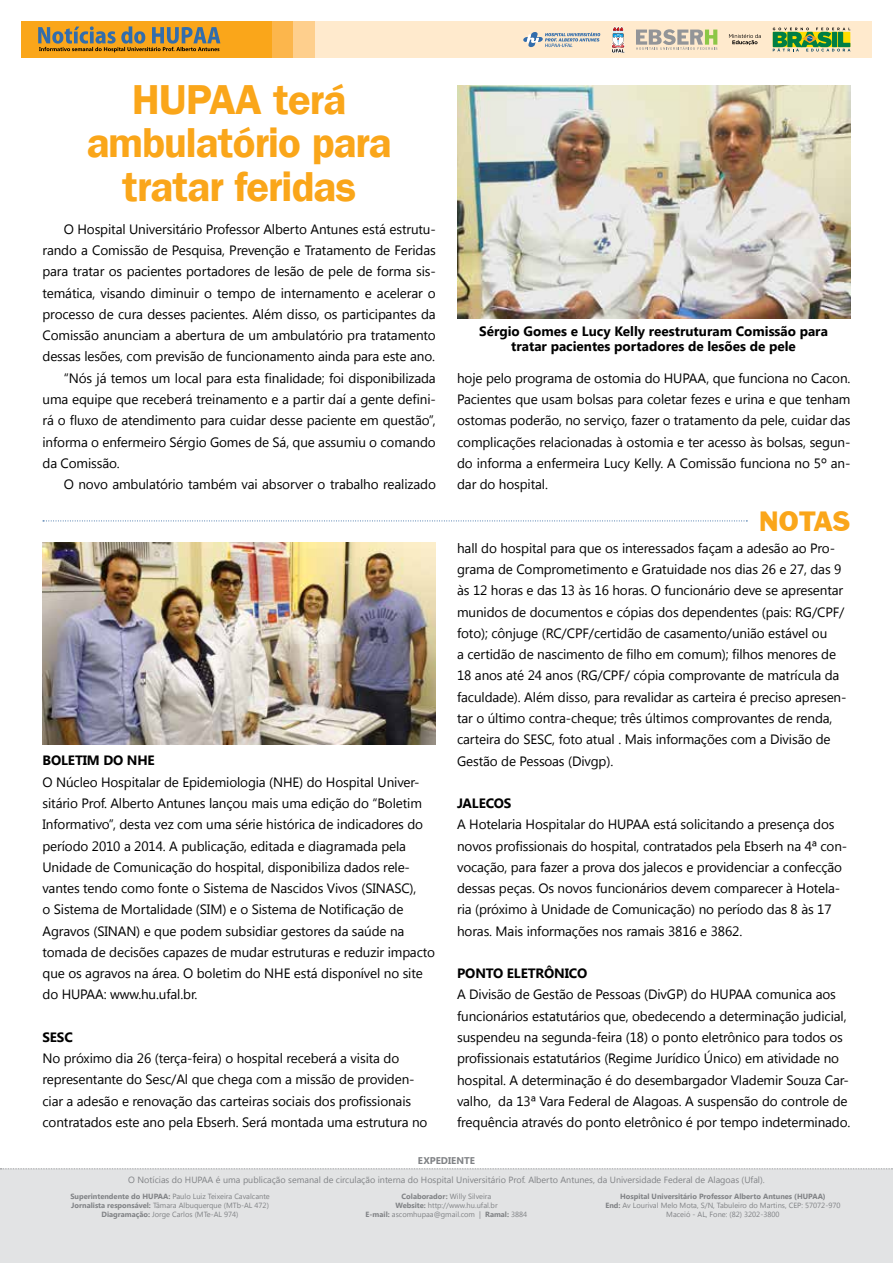
<style>
.page{position:relative;width:893px;height:1263px;background:#fff}
.page>*{position:absolute;margin:0;border:0;box-sizing:border-box;transform-origin:0 0}
.t1{font:600 42px/43.5px "Franklin Gothic LT";letter-spacing:-.02em;color:#faa61a;text-align:center}
.t2{font:25.5px "Franklin Gothic BT";letter-spacing:.01em;color:#faa61a}
.t3{font:13.5px/21.3px "Segoe UI";letter-spacing:-.01em;color:#000}
.t4{font:700 13.5px/15px "Segoe UI";color:#000;text-align:center}
.t5{font:700 9.75px "Segoe UI";color:#808285}
.t6{font:9px "Segoe UI";color:#808285}
.t7{font:7.5px/9px "Segoe UI";color:#808285;text-align:center}
.s1{font-weight:700}
</style>
<div class="page">
<div style="left:315px;top:21px;width:557px;height:37px;background:#ffeacd"></div>
<div style="left:272px;top:21px;width:21px;height:37px;background:#fcb64c"></div>
<div style="left:293px;top:21px;width:22px;height:37px;background:#fecf8d"></div>
<div style="left:21px;top:21px;width:251px;height:37px;background:#faa61a"></div>
<div style="left:0;top:1169px;width:893px;height:94px;background:#e2e3e4"></div>
<svg style="left:0;top:1168px;width:893px;height:1px"></svg>
<svg style="left:38px;top:26px;width:182px;height:26px"></svg>
<svg style="left:636px;top:29px;width:81px;height:21px"></svg>
<svg style="left:729px;top:34px;width:32px;height:11px"></svg>
<svg style="left:523px;top:32px;width:77px;height:15px"></svg>
<svg style="left:612px;top:26px;width:12px;height:27px"></svg>
<svg style="left:773px;top:28px;width:77px;height:23px;background:#7ba95c"></svg>
<svg style="left:43px;top:520px;width:704px;height:1px"></svg>
<img style="left:457px;top:85px;width:393px;height:234px">
<img style="left:43px;top:542px;width:393px;height:202px">
<h1 class="t1" style="left:87px;top:78px;width:306px">HUPAA terá ambulatório para tratar feridas</h1>
<p class="t3" style="left:64px;top:218px;width:374px">O Hospital Universitário Professor Alberto Antunes está estrutu-</p>
<p class="t3" style="left:43px;top:239px;width:395px">rando a Comissão de Pesquisa, Prevenção e Tratamento de Feridas</p>
<p class="t3" style="left:43px;top:260px;width:395px">para tratar os pacientes portadores de lesão de pele de forma sis-</p>
<p class="t3" style="left:43px;top:282px;width:395px">temática, visando diminuir o tempo de internamento e acelerar o</p>
<p class="t3" style="left:43px;top:303px;width:395px">processo de cura desses pacientes. Além disso, os participantes da</p>
<p class="t3" style="left:43px;top:324px;width:395px">Comissão anunciam a abertura de um ambulatório pra tratamento</p>
<p class="t3" style="left:43px;top:345px;width:394px">dessas lesões, com previsão de funcionamento ainda para este ano.</p>
<p class="t3" style="left:64px;top:367px;width:374px">“Nós já temos um local para esta finalidade; foi disponibilizada</p>
<p class="t3" style="left:43px;top:388px;width:395px">uma equipe que receberá treinamento e a partir daí a gente defini-</p>
<p class="t3" style="left:43px;top:409px;width:395px">rá o fluxo de atendimento para cuidar desse paciente em questão”,</p>
<p class="t3" style="left:43px;top:430px;width:395px">informa o enfermeiro Sérgio Gomes de Sá, que assumiu o comando</p>
<p class="t3" style="left:43px;top:452px;width:79px">da Comissão.</p>
<p class="t3" style="left:64px;top:473px;width:374px">O novo ambulatório também vai absorver o trabalho realizado</p>
<p class="t4" style="left:43px;top:752px;width:114px">BOLETIM DO N HE</p>
<p class="t3" style="left:43px;top:771px;width:394px">O Núcleo Hospitalar de Epidemiologia (NHE) do Hospital Univer&shy;sitário Prof. Alberto Antunes lançou mais uma edição do “Boletim Informativo”, desta vez com uma série histórica de indicadores do período 2010 a 2014. A publicação, editada e diagramada pela Unidade de Comunicação do hospital, disponibiliza dados rele&shy;vantes tendo como fonte o Sistema de Nascidos Vivos (SINASC),<br>o Sistema de Mortalidade (SIM) e o Sistema de Notificação de Agravos (SINAN) e que podem subsidiar gestores da saúde na tomada de decisões capazes de mudar estruturas e reduzir impacto que os agravos na área. O boletim do NHE está disponível no site do HUPAA: www.hu.ufal.br.</p>
<p class="t4" style="left:43px;top:1029px;width:32px">SESC</p>
<p class="t3" style="left:43px;top:1047px;width:387px">No próximo dia 26 (terça-feira) o hospital receberá a visita do representante do Sesc/Al que chega com a missão de providen&shy;ciar a adesão e renovação das carteiras sociais dos profissionais contratados este ano pela Ebserh. Será montada uma estrutura no</p>
<p class="t4" style="left:479px;top:323px;width:350px">Sérgio Gomes e Lucy Kelly reestruturam Comissão para tratar pacientes portadores de lesões de pele</p>
<p class="t3" style="left:457px;top:367px;width:395px;text-align:justify">hoje pelo programa de ostomia do HUPAA, que funciona no Cacon.<br>Pacientes que usam bolsas para coletar fezes e urina e que tenham ostomas poderão, no serviço, fazer o tratamento da pele, cuidar das complicações relacionadas à ostomia e ter acesso às bolsas, segun&shy;do informa a enfermeira Lucy Kelly. A Comissão funciona no 5º an&shy;dar do hospital.</p>
<h2 class="t2" style="left:759px;top:506px;width:93px">NOTAS</h2>
<p class="t3" style="left:457px;top:537px;width:391px">hall do hospital para que os interessados façam a adesão ao Pro&shy;grama de Comprometimento e Gratuidade nos dias 26 e 27, das 9 às 12 horas e das 13 às 16 horas. O funcionário deve se apresentar munidos de documentos e cópias dos dependentes (pais: RG/CPF/ foto); cônjuge (RC/CPF/certidão de casamento/união estável ou<br>a certidão de nascimento de filho em comum); filhos menores de 18 anos até 24 anos (RG/CPF/ cópia comprovante de matrícula da faculdade). Além disso, para revalidar as carteira é preciso apresen&shy;tar o último contra-cheque; três últimos comprovantes de renda, carteira do SESC, foto atual . Mais informações com a Divisão de Gestão de Pessoas (Divgp).</p>
<p class="t4" style="left:457px;top:795px;width:24px">Jalecos</p>
<p class="t3" style="left:457px;top:813px;width:392px">A Hotelaria Hospitalar do HUPAA está solicitando a presença dos novos profissionais do hospital, contratados pela Ebserh na 4ª con&shy;vocação, para fazer a prova dos jalecos e providenciar a confecção dessas peças. Os novos funcionários devem comparecer à Hotela&shy;ria (próximo à Unidade de Comunicação) no período das 8 às 17 horas. Mais informações nos ramais 3816 e 3862.</p>
<p class="t4" style="left:457px;top:965px;width:116px">Ponto Eletrônico</p>
<p class="t3" style="left:457px;top:983px;width:395px">A Divisão de Gestão de Pessoas (DivGP) do HUPAA comunica aos funcionários estatutários que, obedecendo a determinação judicial, suspendeu na segunda-feira (18) o ponto eletrônico para todos os profissionais estatutários (Regime Jurídico Único) em atividade no hospital. A determinação é do desembargador Vlademir Souza Car&shy;valho, da 13ª Vara Federal de Alagoas. A suspensão do controle de frequência através do ponto eletrônico é por tempo indeterminado.</p>
<p class="t5" style="left:418px;top:1154px;width:59px">EXPEDIENTE</p>
<p class="t6" style="left:128px;top:1174px;width:638px">O Notícias do HUPAA é uma publicação semanal de circulação interna do Hospital Universitário Prof. Alberto Antunes, da Universidade Federal de Alagoas (Ufal).</p>
<p class="t7" style="left:70px;top:1191px;width:201px"><span class="s1">Superintendente do HUPAA:</span> Paulo Luiz Teixeira Cavalcante<br><span class="s1">Jornalista responsável:</span> Tâmara Albuquerque (MTb-AL 472)<br><span class="s1">Diagramação:</span> Jorge Carlos (MTe-AL 974)</p>
<p class="t7" style="left:366px;top:1191px;width:163px"><span class="s1">Colaborador:</span> Willy Silveira<br><span class="s1">Website:</span> http://www.hu.ufal.br<br><span class="s1">E-mail:</span> ascomhupaa@gmail.com | <span class="s1">Ramal:</span> 3884</p>
<p class="t7" style="left:605px;top:1191px;width:237px"><span class="s1">Hospital Universitário Professor Alberto Antunes (HUPAA)<br>End:</span> Av Lourival Melo Mota, S/N, Tabuleiro do Martins, CEP: 57072-970<br>Maceió - AL, Fone: (82) 3202-3800</p>
</div>
